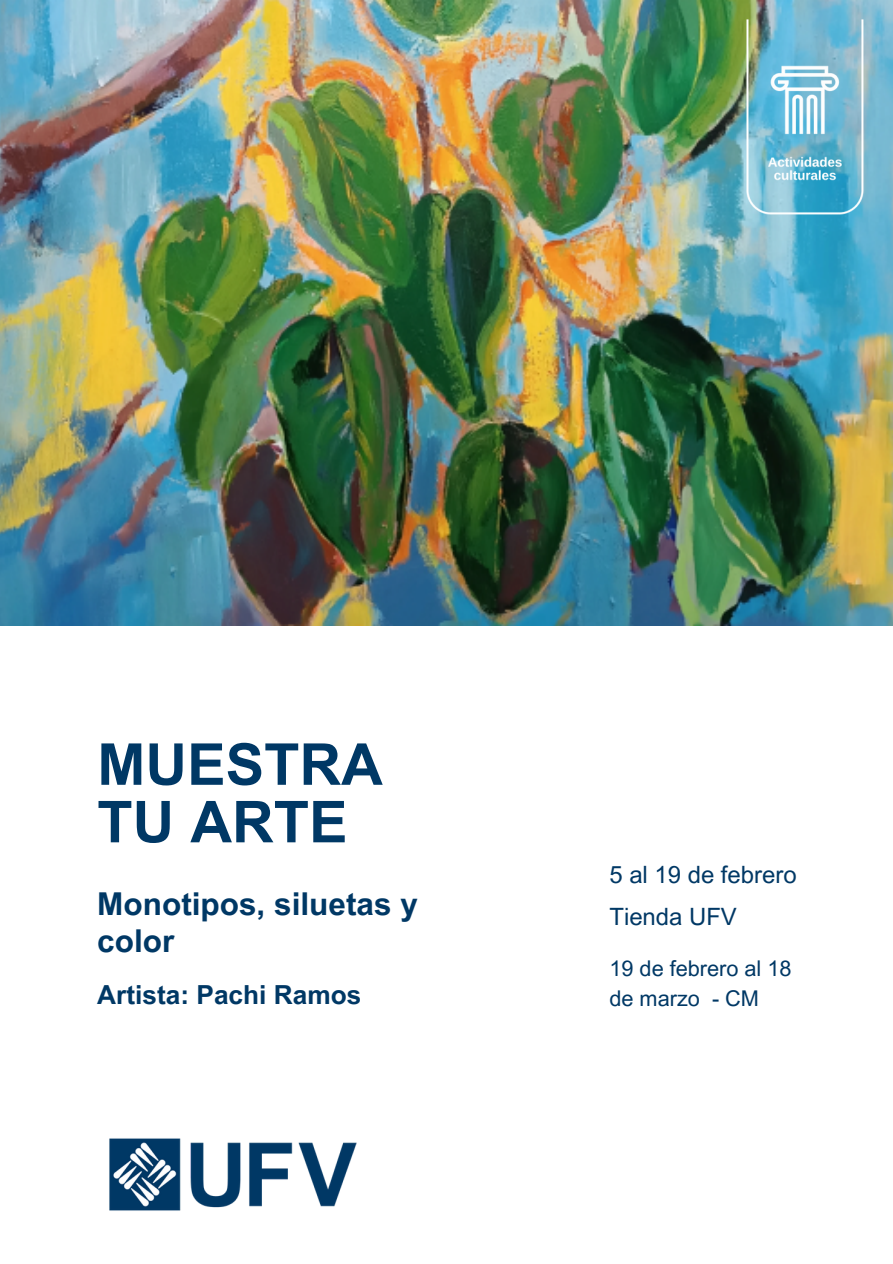
<style>
.page{position:relative;width:893px;height:1264px;background:#fff}
.page>*{position:absolute;margin:0;border:0;box-sizing:border-box;transform-origin:0 0}
.t1{font:700 57.75px/57.4px "Arial MT Pro";color:#003865}
.t2{font:700 31.5px "Arial MT Pro";color:#003865}
.t3{font:700 26.25px "Arial MT Pro";color:#003865}
.t4{font:23.85px "Arial MT Pro";color:#003865}
.t5{font:21.75px/30.2px "Arial MT Pro";color:#003865}
</style>
<div class="page">
<img style="left:0;top:0;width:892px;height:625px">
<img style="left:727px;top:0;width:155px;height:233px">
<img style="left:109px;top:1138px;width:248px;height:73px">
<h2 class="t1" style="left:97px;top:743px;width:287px">MUESTRA<br>TU ARTE</h2>
<h3 class="t2" style="left:97px;top:891px;width:322px">Monotipos, siluetas y</h3>
<h3 class="t2" style="left:97px;top:929px;width:79px">color</h3>
<p class="t3" style="left:97px;top:984px;width:266px">Artista: Pachi Ramos</p>
<p class="t4" style="left:609px;top:866px;width:189px">5 al 19 de febrero</p>
<h3 class="t4" style="left:609px;top:908px;width:129px">Tienda UFV</h3>
<h3 class="t5" style="left:609px;top:955px;width:184px">19 de febrero al 18 de marzo - CM</h3>
</div>
